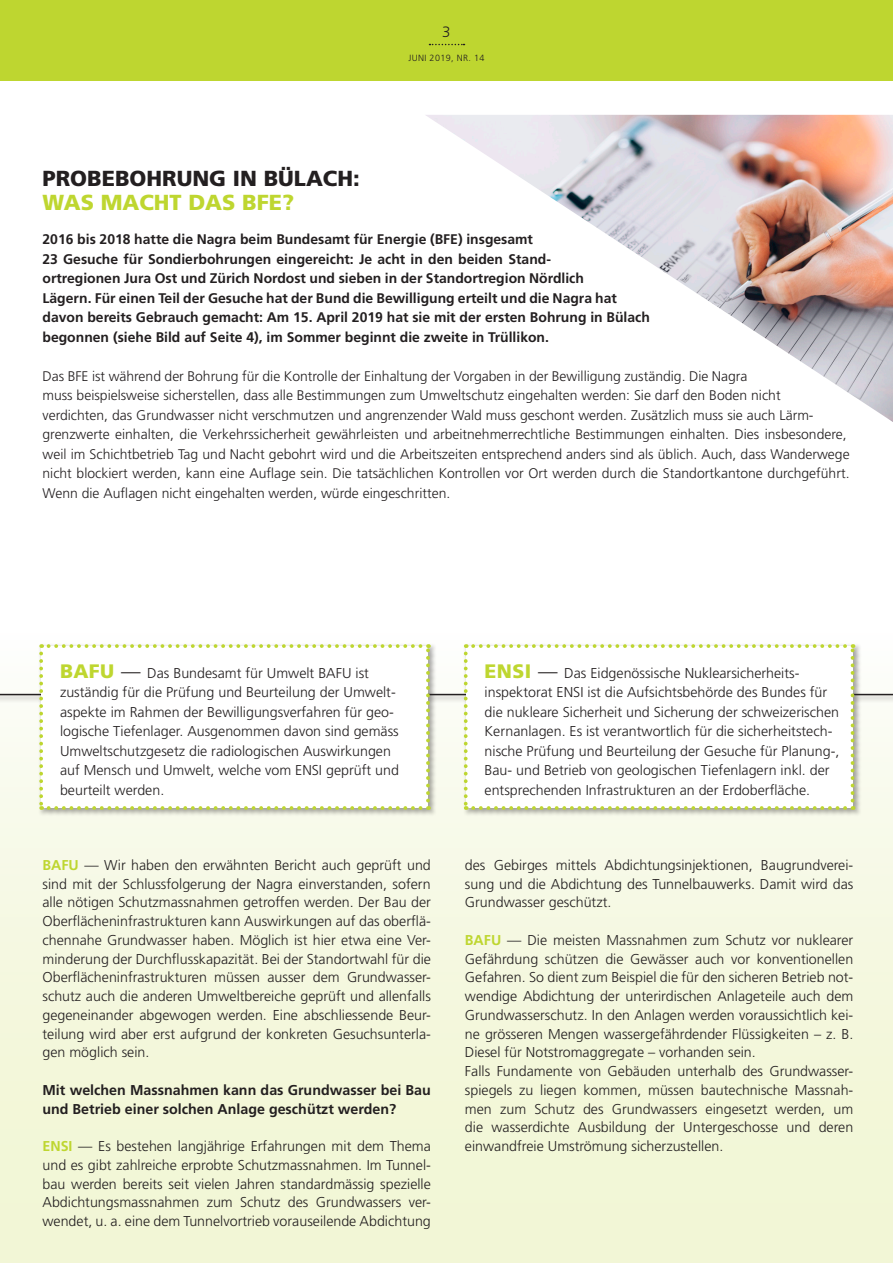
<style>
.page{position:relative;width:893px;height:1263px;background:#fff}
.page>*{position:absolute;margin:0;border:0;box-sizing:border-box;transform-origin:0 0}
.Untertitel_1{font:900 21.75px/24px "Frutiger LT Std";color:#231f20}
._00_Pagina_oben{font:300 15px "Frutiger LT Std";color:#231f20}
.Fliesstext{font:300 14.25px/18.8px "Frutiger LT Std";color:#231f20;text-align:justify}
.Untertitel_2{font:300 14.25px/19.5px "Frutiger LT Std";color:#231f20}
.Fliesstext-2{font:700 14.25px/18.8px "Frutiger LT Std";color:#231f20}
.Fliesstext-3{font:300 13.95px/19.5px "Frutiger LT Std";color:#231f20}
.Fliesstext-4{font:700 13.95px/19.5px "Frutiger LT Std";color:#231f20}
._00_Fusszeile{font:300 9px "Frutiger LT Std";letter-spacing:.04em;color:#231f20}
.s1{color:#bed630}
.s2{font-weight:900;font-size:19.5px;color:#bed630}
.s3{font-size:19.5px}
.s4{font-weight:700;color:#bed630}
</style>
<div class="page">
<div style="left:0;top:0;width:893px;height:81px;background:#bed630"></div>
<div style="left:0;top:630px;width:893px;height:633px;background:linear-gradient(to bottom,#fcfdf8,#f0f5d0)"></div>
<div style="left:0;top:692px;width:893px;height:11px;background:#231f20;opacity:.4"></div>
<hr style="left:0;top:694px;width:893px;height:1px;background:#231f20">
<svg style="left:429px;top:44px;width:35px;height:1px"></svg>
<div style="left:463px;top:643px;width:399px;height:174px;background:#231f20;opacity:.4"></div>
<svg style="left:464px;top:644px;width:390px;height:166px"></svg>
<div style="left:38px;top:643px;width:399px;height:174px;background:#231f20;opacity:.4"></div>
<svg style="left:39px;top:644px;width:391px;height:166px"></svg>
<img style="left:426px;top:115px;width:467px;height:307px">
<p class="Untertitel_1" style="left:43px;top:167px;width:319px">PROBEBOHRUNG IN BÜLACH:<br><span class="s1">WAS MACHT DAS BFE?</span></p>
<p class="_00_Pagina_oben" style="left:442px;top:23px;width:10px">3</p>
<p class="_00_Fusszeile" style="left:408px;top:53px;width:78px">JUNI 2019, NR. 14</p>
<p class="Fliesstext-4" style="left:43px;top:230px;width:609px">2016 bis 2018 hatte die Nagra beim Bundesamt für Energie (BFE) insgesamt<br>23 Gesuche für Sondierbohrungen eingereicht: Je acht in den beiden Stand-<br>ortregionen Jura Ost und Zürich Nordost und sieben in der Standortregion Nördlich<br>Lägern. Für einen Teil der Gesuche hat der Bund die Bewilligung erteilt und die Nagra hat davon bereits Gebrauch gemacht: Am 15. April 2019 hat sie mit der ersten Bohrung in Bülach begonnen (siehe Bild auf Seite 4), im Sommer beginnt die zweite in Trüllikon.</p>
<p class="Fliesstext-3" style="left:43px;top:366px;width:809px">Das BFE ist während der Bohrung für die Kontrolle der Einhaltung der Vorgaben in der Bewilligung zuständig. Die Nagra<br>muss beispielsweise sicherstellen, dass alle Bestimmungen zum Umweltschutz eingehalten werden: Sie darf den Boden nicht verdichten, das Grundwasser nicht verschmutzen und angrenzender Wald muss geschont werden. Zusätzlich muss sie auch Lärm&shy;grenzwerte einhalten, die Verkehrssicherheit gewährleisten und arbeitnehmerrechtliche Bestimmungen einhalten. Dies insbesondere, weil im Schichtbetrieb Tag und Nacht gebohrt wird und die Arbeitszeiten entsprechend anders sind als üblich. Auch, dass Wanderwege nicht blockiert werden, kann eine Auflage sein. Die tatsächlichen Kontrollen vor Ort werden durch die Standortkantone durchgeführt.<br>Wenn die Auflagen nicht eingehalten werden, würde eingeschritten.</p>
<p class="Untertitel_2" style="left:60px;top:663px;width:340px"><span class="s2">BAFU</span> <span class="s3">—</span> Das Bundesamt für Umwelt BAFU ist zuständig für die Prüfung und Beurteilung der Umwelt&shy;aspekte im Rahmen der Bewilligungsverfahren für geo&shy;logische Tiefenlager. Ausgenommen davon sind gemäss Umweltschutzgesetz die radiologischen Auswirkungen auf Mensch und Umwelt, welche vom ENSI geprüft und beurteilt werden.</p>
<p class="Fliesstext" style="left:43px;top:856px;width:390px"><span class="s4">BAFU</span> — Wir haben den erwähnten Bericht auch geprüft und sind mit der Schlussfolgerung der Nagra einverstanden, sofern alle nötigen Schutzmassnahmen getroffen werden. Der Bau der Oberflächeninfrastrukturen kann Auswirkungen auf das oberflä&shy;chennahe Grundwasser haben. Möglich ist hier etwa eine Ver&shy;minderung der Durchflusskapazität. Bei der Standortwahl für die Oberflächeninfrastrukturen müssen ausser dem Grundwasser&shy;schutz auch die anderen Umweltbereiche geprüft und allenfalls gegeneinander abgewogen werden. Eine abschliessende Beur&shy;teilung wird aber erst aufgrund der konkreten Gesuchsunterla&shy;gen möglich sein.</p>
<p class="Fliesstext-2" style="left:43px;top:1080px;width:390px">Mit welchen Massnahmen kann das Grundwasser bei Bau und Betrieb einer solchen Anlage geschützt werden?</p>
<p class="Fliesstext" style="left:43px;top:1137px;width:390px"><span class="s4">ENSI</span> — Es bestehen langjährige Erfahrungen mit dem Thema und es gibt zahlreiche erprobte Schutzmassnahmen. Im Tunnel&shy;bau werden bereits seit vielen Jahren standardmässig spezielle Abdichtungsmassnahmen zum Schutz des Grundwassers ver&shy;wendet, u. a. eine dem Tunnelvortrieb vorauseilende Abdichtung</p>
<p class="Untertitel_2" style="left:485px;top:663px;width:356px"><span class="s2">ENSI</span> <span class="s3">—</span> Das Eidgenössische Nuklearsicherheits&shy;inspektorat ENSI ist die Aufsichtsbehörde des Bundes für die nukleare Sicherheit und Sicherung der schweizerischen Kernanlagen. Es ist verantwortlich für die sicherheitstech&shy;nische Prüfung und Beurteilung der Gesuche für Planung-, Bau- und Betrieb von geologischen Tiefenlagern inkl. der entsprechenden Infrastrukturen an der Erdoberfläche.</p>
<p class="Fliesstext" style="left:465px;top:856px;width:390px">des Gebirges mittels Abdichtungsinjektionen, Baugrundverei&shy;sung und die Abdichtung des Tunnelbauwerks. Damit wird das Grundwasser geschützt.</p>
<p class="Fliesstext" style="left:465px;top:931px;width:390px"><span class="s4">BAFU</span> — Die meisten Massnahmen zum Schutz vor nuklearer Gefährdung schützen die Gewässer auch vor konventionellen Gefahren. So dient zum Beispiel die für den sicheren Betrieb not&shy;wendige Abdichtung der unterirdischen Anlageteile auch dem Grundwasserschutz. In den Anlagen werden voraussichtlich kei&shy;ne grösseren Mengen wassergefährdender Flüssigkeiten – z. B.<br>Diesel für Notstromaggregate – vorhanden sein.</p>
<p class="Fliesstext" style="left:465px;top:1062px;width:390px">Falls Fundamente von Gebäuden unterhalb des Grundwasser&shy;spiegels zu liegen kommen, müssen bautechnische Massnah&shy;men zum Schutz des Grundwassers eingesetzt werden, um die wasserdichte Ausbildung der Untergeschosse und deren einwandfreie Umströmung sicherzustellen.</p>
</div>
